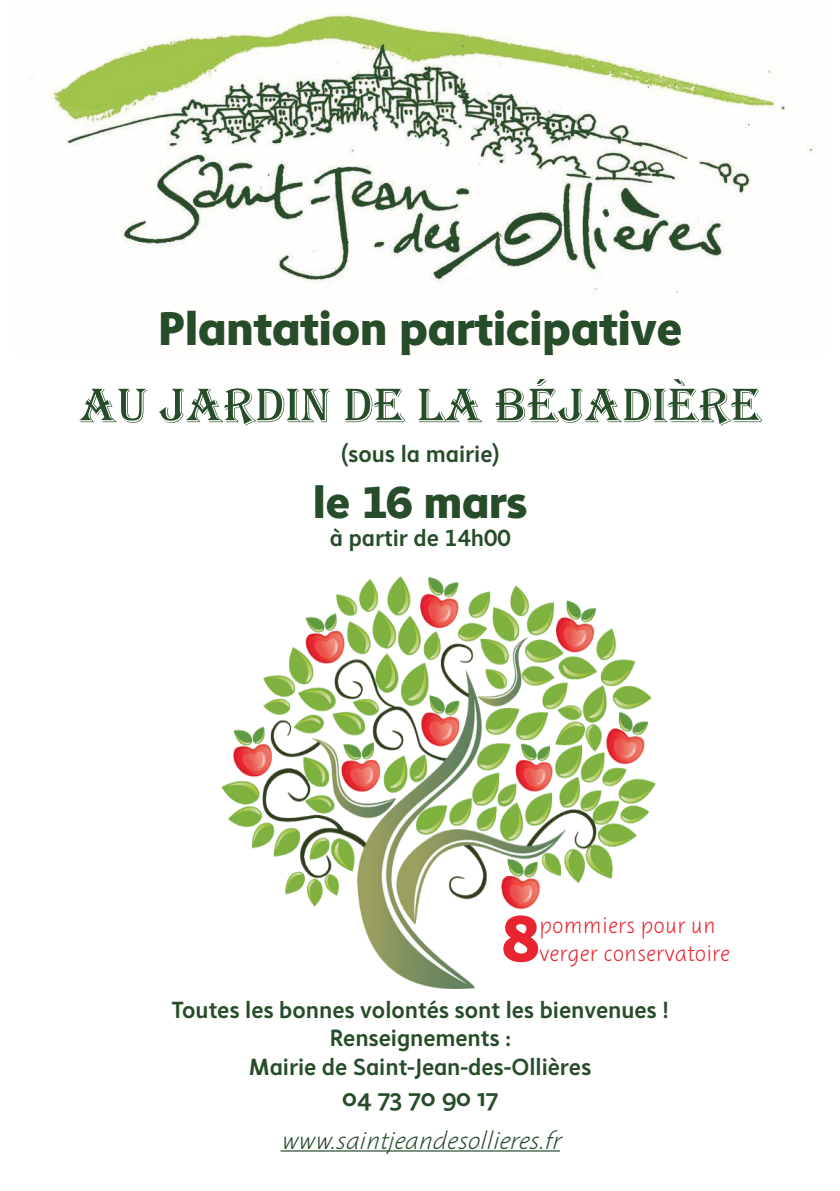
<style>
.page{position:relative;width:840px;height:1191px;background:#fff}
.page>*{position:absolute;margin:0;border:0;box-sizing:border-box;transform-origin:0 0}
.t1{font:800 66.6px "Instant";color:#e92431}
.t2{font:50px "Algerian";color:#274c29}
.t3{font:800 48px "Instant";color:#274c29}
.t4{font:800 46px "Instant";color:#274c29}
.t5{font:italic 26px "Instant Quick";color:#274c29}
.t6{font:26px "Instant Slow";color:#274c29}
.t7{font:24px/28.8px "Instant Slow";color:#274c29;text-align:center}
.t8{font:24px/28.8px "Instant Quick";color:#e92431}
</style>
<div class="page">
<img style="left:30px;top:13px;width:785px;height:326px">
<img style="left:221px;top:576px;width:434px;height:412px">
<hr style="left:280px;top:1150px;width:279px;height:1px;background:#274c29">
<h3 class="t3" style="left:158px;top:295px;width:525px">Plantation participative</h3>
<h2 class="t2" style="left:79px;top:378px;width:683px">AU JARDIN DE LA BÉJADIÈRE</h2>
<p class="t7" style="left:340px;top:439px;width:160px">(sous la mairie)</p>
<h3 class="t4" style="left:313px;top:470px;width:215px">le 16 mars</h3>
<p class="t7" style="left:330px;top:523px;width:182px">à partir de 14h00</p>
<h1 class="t1" style="left:502px;top:892px;width:38px">8</h1>
<p class="t8" style="left:539px;top:909px;width:192px">pommiers pour un verger conservatoire</p>
<p class="t7" style="left:172px;top:994px;width:498px">Toutes les bonnes volontés sont les bienvenues !<br>Renseignements :<br>Mairie de Saint-Jean-des-Ollières</p>
<p class="t6" style="left:342px;top:1080px;width:157px">04 73 70 90 17</p>
<p class="t5" style="left:280px;top:1124px;width:289px">www.saintjeandesollieres.fr</p>
</div>
